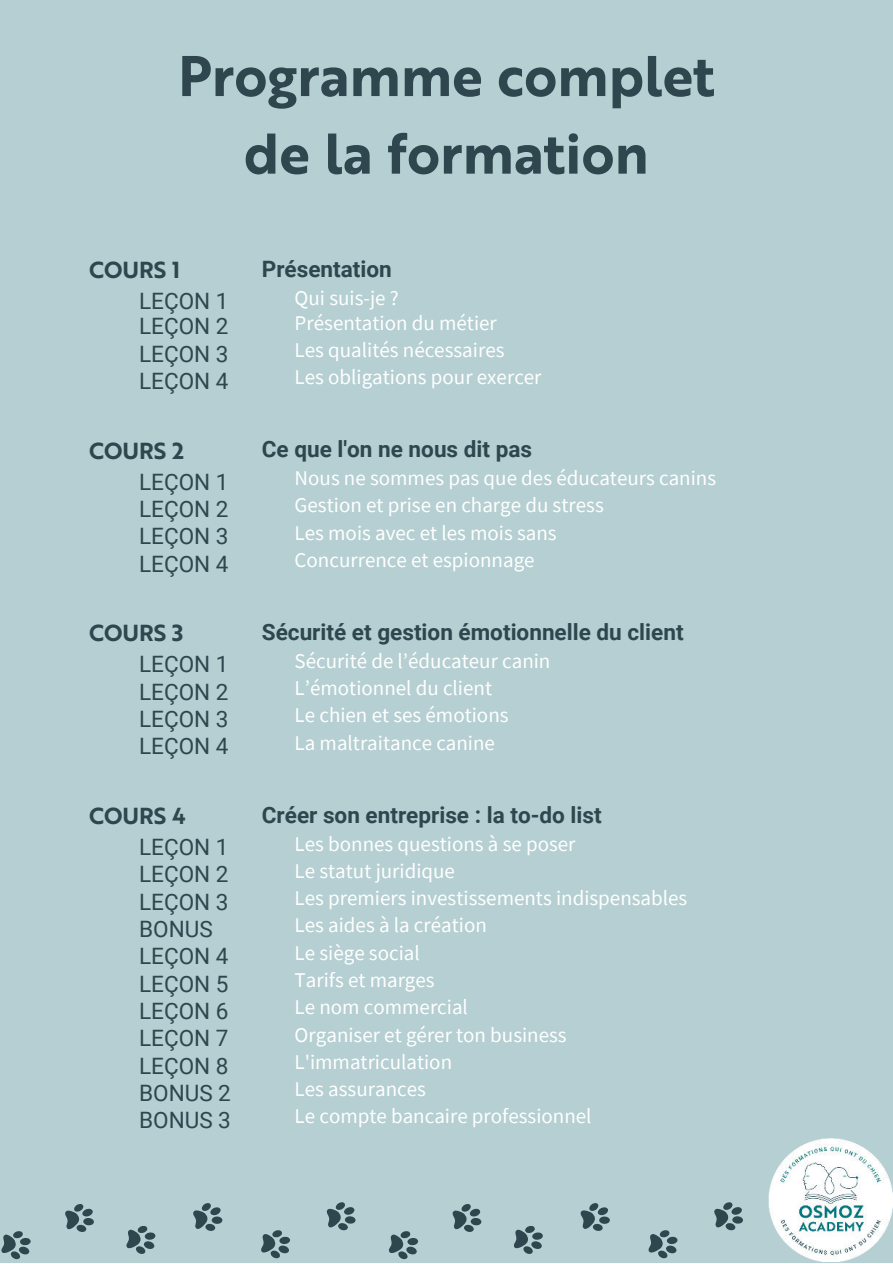
<style>
.page{position:relative;width:893px;height:1264px;background:#fff}
.page>*{position:absolute;margin:0;border:0;box-sizing:border-box;transform-origin:0 0}
.t1{font:55.65px/77.6px "Brother 1816 Bold";color:#2f464e;text-align:center}
.t2{font:22.5px/27.3px "Roboto";color:#2f464e;text-align:justify}
.t3{font:700 22.5px "Roboto";color:#2f464e}
.t4{font:22.5px "Brother 1816 Bold";color:#2f464e}
.t5{font:21px/27.3px "Source Sans Pro";color:#fff}
</style>
<div class="page">
<div style="left:0;top:0;width:892px;height:1262px;background:#b5cfd2"></div>
<img style="left:768px;top:1138px;width:124px;height:123px">
<svg style="left:261px;top:1230px;width:29px;height:28px"></svg>
<svg style="left:65px;top:1204px;width:29px;height:28px"></svg>
<svg style="left:1px;top:1231px;width:30px;height:28px"></svg>
<svg style="left:193px;top:1203px;width:30px;height:28px"></svg>
<svg style="left:126px;top:1226px;width:29px;height:28px"></svg>
<svg style="left:326px;top:1202px;width:30px;height:28px"></svg>
<svg style="left:648px;top:1230px;width:29px;height:28px"></svg>
<svg style="left:452px;top:1204px;width:29px;height:28px"></svg>
<svg style="left:389px;top:1231px;width:29px;height:28px"></svg>
<svg style="left:580px;top:1203px;width:30px;height:28px"></svg>
<svg style="left:514px;top:1226px;width:29px;height:28px"></svg>
<svg style="left:714px;top:1202px;width:29px;height:28px"></svg>
<h1 class="t1" style="left:178px;top:35px;width:538px">Programme complet de la formation</h1>
<p class="t3" style="left:262px;top:253px;width:131px">Présentation</p>
<p class="t4" style="left:89px;top:253px;width:92px">COURS 1</p>
<p class="t2" style="left:139px;top:287px;width:91px">LEÇON 1</p>
<p class="t5" style="left:294px;top:284px;width:106px">Qui suis-je ?</p>
<p class="t2" style="left:139px;top:312px;width:91px">LEÇON 2<br>LEÇON 3<br>LEÇON 4</p>
<p class="t5" style="left:294px;top:309px;width:248px">Présentation du métier<br>Les qualités nécessaires<br>Les obligations pour exercer</p>
<p class="t3" style="left:262px;top:433px;width:272px">Ce que l'on ne nous dit pas</p>
<p class="t4" style="left:89px;top:433px;width:96px">COURS 2</p>
<p class="t2" style="left:139px;top:467px;width:91px">LEÇON 1</p>
<p class="t5" style="left:294px;top:464px;width:423px">Nous ne sommes pas que des éducateurs canins</p>
<p class="t2" style="left:139px;top:494px;width:91px">LEÇON 2<br>LEÇON 3<br>LEÇON 4</p>
<p class="t5" style="left:294px;top:491px;width:310px">Gestion et prise en charge du stress<br>Les mois avec et les mois sans<br>Concurrence et espionnage</p>
<p class="t3" style="left:262px;top:616px;width:423px">Sécurité et gestion émotionnelle du client</p>
<p class="t4" style="left:89px;top:616px;width:96px">COURS 3</p>
<p class="t2" style="left:139px;top:650px;width:91px">LEÇON 1</p>
<p class="t5" style="left:294px;top:647px;width:257px">Sécurité de l’éducateur canin</p>
<p class="t2" style="left:139px;top:677px;width:91px">LEÇON 2<br>LEÇON 3<br>LEÇON 4</p>
<p class="t5" style="left:294px;top:674px;width:215px">L’émotionnel du client<br>Le chien et ses émotions<br>La maltraitance canine</p>
<p class="t3" style="left:262px;top:799px;width:341px">Créer son entreprise : la to-do list</p>
<p class="t4" style="left:89px;top:798px;width:98px">COURS 4</p>
<p class="t2" style="left:139px;top:832px;width:91px">LEÇON 1</p>
<p class="t5" style="left:294px;top:829px;width:282px">Les bonnes questions à se poser</p>
<p class="t2" style="left:139px;top:860px;width:91px">LEÇON 2<br>LEÇON 3<br>BONUS</p>
<p class="t5" style="left:294px;top:857px;width:394px">Le statut juridique<br>Les premiers investissements indispensables<br>Les aides à la création</p>
<p class="t2" style="left:139px;top:941px;width:91px">LEÇON 4</p>
<p class="t5" style="left:294px;top:938px;width:127px">Le siège social</p>
<p class="t2" style="left:139px;top:969px;width:91px">LEÇON 5</p>
<p class="t5" style="left:294px;top:966px;width:142px">Tarifs et marges</p>
<p class="t2" style="left:139px;top:996px;width:91px">LEÇON 6</p>
<p class="t5" style="left:294px;top:993px;width:175px">Le nom commercial</p>
<p class="t2" style="left:139px;top:1023px;width:91px">LEÇON 7</p>
<p class="t5" style="left:294px;top:1020px;width:273px">Organiser et gérer ton business</p>
<p class="t2" style="left:139px;top:1050px;width:91px">LEÇON 8</p>
<p class="t5" style="left:294px;top:1048px;width:159px">L'immatriculation</p>
<p class="t2" style="left:139px;top:1078px;width:93px">BONUS 2</p>
<p class="t5" style="left:294px;top:1075px;width:133px">Les assurances</p>
<p class="t2" style="left:139px;top:1105px;width:93px">BONUS 3</p>
<p class="t5" style="left:294px;top:1102px;width:298px">Le compte bancaire professionnel</p>
</div>
